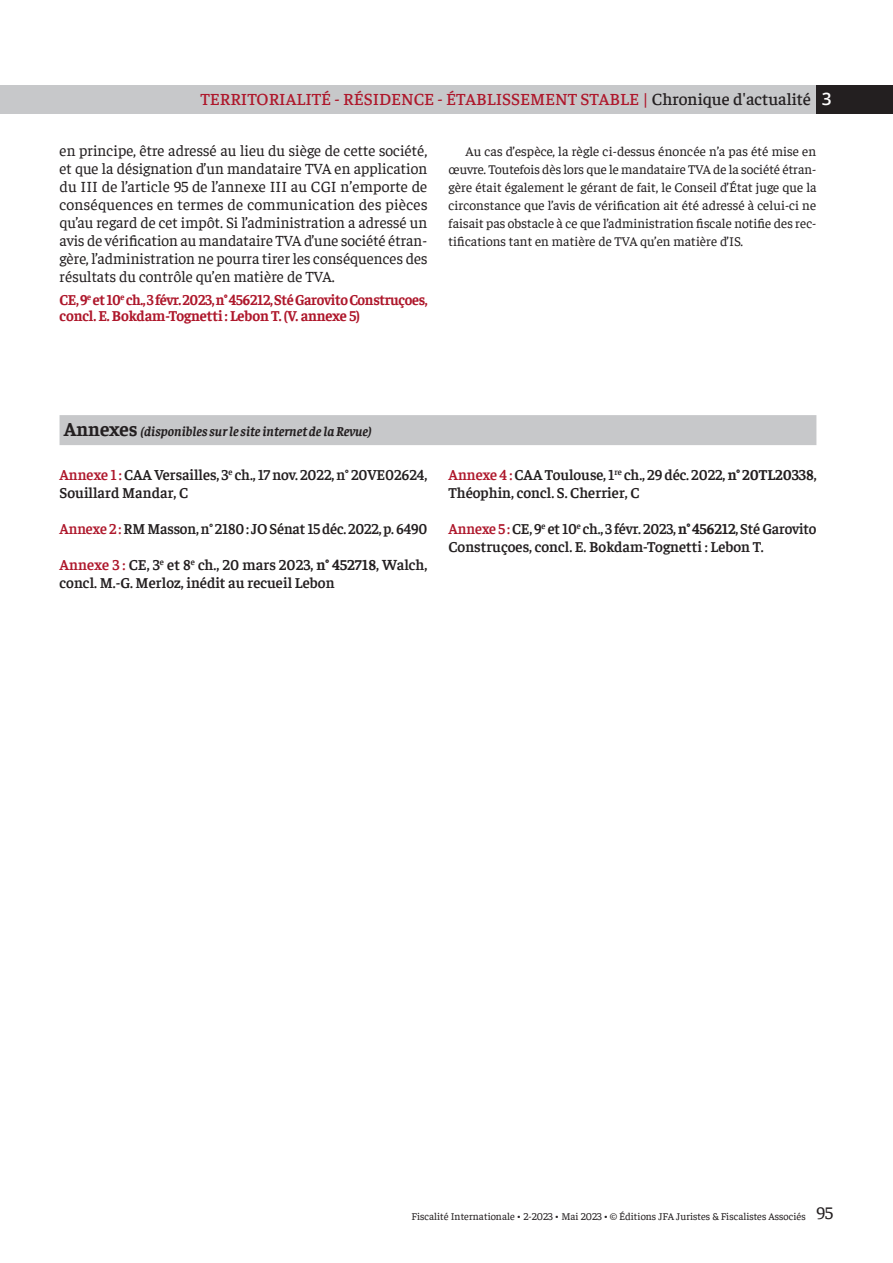
<style>
.page{position:relative;width:893px;height:1263px;background:#fff}
.page>*{position:absolute;margin:0;border:0;box-sizing:border-box;transform-origin:0 0}
.t1{font:500 17.25px "Faustina";color:#ae172b}
.t2{font:15.75px/18px "Faustina";color:#231f20;text-align:justify}
.t3{font:600 15px/18px "Faustina";letter-spacing:-.005em;color:#231f20}
.t4{font:700 15px/16.5px "Faustina";letter-spacing:-.02em;color:#ae172b;scale:.96 1}
.t5{font:13.5px/18px "Faustina";color:#231f20;text-align:justify}
.t6{font:italic 700 13.5px "Faustina";color:#231f20}
.t7{font:10.5px "Faustina";color:#231f20}
.s1{color:#231f20}
.s2{font-family:"Open Sans";font-weight:600;color:#fff}
.s3{font-style:normal;font-size:19.5px}
.s4{color:#ae172b}
.s5{font-weight:700}
.s6{font-size:18px}
</style>
<div class="page">
<div style="left:0;top:85px;width:893px;height:29px;background:#c7c8ca"></div>
<div style="left:816px;top:85px;width:77px;height:29px;background:#231f20"></div>
<div style="left:60px;top:415px;width:756px;height:30px;background:#c7c8ca"></div>
<p class="t1" style="left:200px;top:88px;width:633px">TERRITORIALITÉ - RÉSIDENCE - ÉTABLISSEMENT STABLE | <span class="s1">CHRONIQUE D'ACTUALITÉ</span> <span class="s2">3</span></p>
<p class="t5" style="left:449px;top:141px;width:370px;text-indent:17px">Au cas d’espèce, la règle ci-dessus énoncée n’a pas été mise en œuvre. Toutefois dès lors que le mandataire TVA de la société étran&shy;gère était également le gérant de fait, le Conseil d’État juge que la circonstance que l’avis de vérification ait été adressé à celui-ci ne faisait pas obstacle à ce que l’administration fiscale notifie des rec&shy;tifications tant en matière de TVA qu’en matière d’IS.</p>
<p class="t2" style="left:60px;top:141px;width:369px">en principe, être adressé au lieu du siège de cette société, et que la désignation d’un mandataire TVA en application du III de l’article 95 de l’annexe III au CGI n’emporte de conséquences en termes de communication des pièces qu’au regard de cet impôt. Si l’administration a adressé un avis de vérification au mandataire TVA d’une société étran&shy;gère, l’administration ne pourra tirer les conséquences des résultats du contrôle qu’en matière de TVA.</p>
<p class="t4" style="left:60px;top:290px;width:385px">CE, 9<sup>e</sup> et 10<sup>e</sup> ch., 3 févr. 2023, n° 456212, Sté Garovito Construçoes, concl. E. Bokdam-Tognetti : Lebon T. (V. annexe 5)</p>
<p class="t6" style="left:64px;top:422px;width:309px"><span class="s3">Annexes</span> (disponibles sur le site internet de la Revue)</p>
<p class="t3" style="left:60px;top:465px;width:369px"><span class="s4">Annexe 1 :</span> CAA Versailles, 3<sup>e</sup> ch., 17 nov. 2022, n° 20VE02624,<br>Souillard Mandar, C</p>
<p class="t3" style="left:60px;top:519px;width:369px"><span class="s4">Annexe 2 :</span> RM Masson, n° 2180 : JO Sénat 15 déc. 2022, p. 6490</p>
<p class="t3" style="left:60px;top:555px;width:369px"><span class="s4">Annexe 3 :</span> CE, 3<sup>e</sup> et 8<sup>e</sup> ch., 20 mars 2023, <span class="s5">n° 452718</span>, Walch, concl. M.-G. Merloz, inédit au recueil Lebon</p>
<p class="t3" style="left:449px;top:465px;width:369px"><span class="s4">Annexe 4 :</span> CAA Toulouse, 1<sup>re</sup> ch., 29 déc. 2022, <span class="s5">n° 20TL20338</span>,<br>Théophin, concl. S. Cherrier, C</p>
<p class="t3" style="left:449px;top:519px;width:369px"><span class="s4">Annexe 5 :</span> CE, 9<sup>e</sup> et 10<sup>e</sup> ch., 3 févr. 2023, <span class="s5">n° 456212</span>, Sté Garovito<br>Construçoes, concl. E. Bokdam-Tognetti : Lebon T.</p>
<p class="t7" style="left:412px;top:1209px;width:423px">Fiscalité Internationale • 2-2023 • Mai 2023 • © Éditions JFA Juristes &amp; Fiscalistes Associés <span class="s6">95</span></p>
</div>
